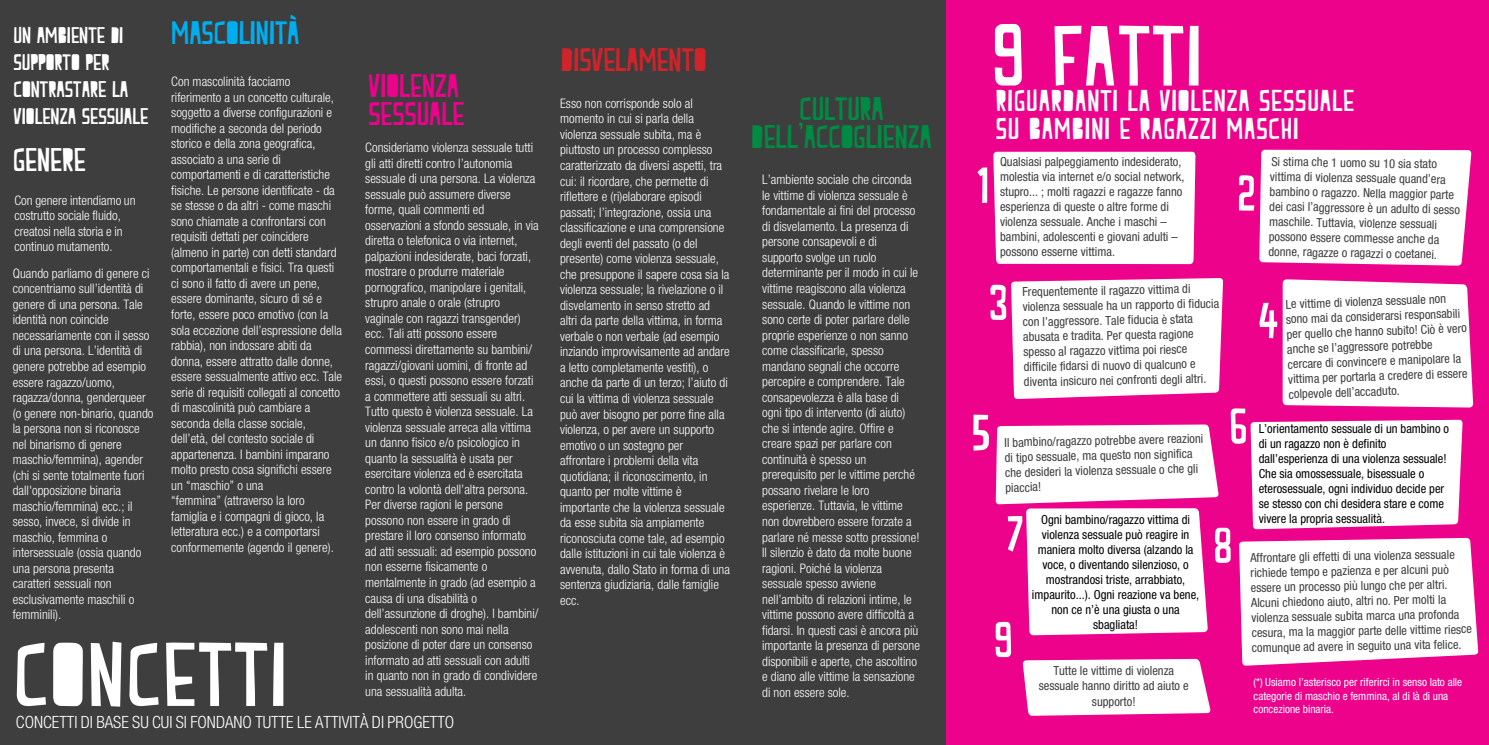
<style>
.page{position:relative;width:1489px;height:745px;background:#fff}
.page>*{position:absolute;margin:0;border:0;box-sizing:border-box;transform-origin:0 0}
.t1{font:90px "Peach Milk";letter-spacing:.025em;color:#fff}
.t2{font:85px "Peach Milk";letter-spacing:.025em;color:#fff}
.t3{font:50px "Peach Milk";color:#fff}
.t4{font:32.5px/27.9px "Peach Milk";color:#008b43;text-align:center}
.t5{font:32.5px/27.9px "Peach Milk";color:#ed028c}
.t6{font:32.5px "Peach Milk";color:#d1232a}
.t7{font:32.5px "Peach Milk";color:#00aeef}
.t8{font:32.5px "Peach Milk";color:#fff}
.t9{font:30px/28px "Peach Milk";letter-spacing:.03em;color:#fff}
.t10{font:22.5px/27px "Peach Milk";color:#fff}
.t11{font:300 condensed 16.88px "Helvetica Neue";color:#fff}
.t12{font:300 condensed 13.12px/15.5px "Helvetica Neue";color:#fff}
.t13{font:condensed 12.5px/15px "Helvetica Neue";color:#3e3e3f}
.t14{font:condensed 12.5px/15px "Helvetica Neue";color:#000}
.t15{font:condensed 11.25px/13.5px "Helvetica Neue";color:#fff}
.s1{font-size:87.5px}
</style>
<div class="page">
<div style="left:0;top:0;width:948px;height:744px;background:#3e3e3f"></div>
<div style="left:946px;top:0;width:542px;height:744px;background:#ed028c"></div>
<div style="left:993px;top:152px;width:202px;height:112px;background:#fff"></div>
<div style="left:1259px;top:150px;width:212px;height:115px;background:#fff"></div>
<svg style="left:1011px;top:278px;width:212px;height:121px;background:#fdf0f8"></svg>
<svg style="left:1250px;top:279px;width:224px;height:250px"></svg>
<svg style="left:995px;top:424px;width:223px;height:212px"></svg>
<svg style="left:1239px;top:537px;width:239px;height:128px;background:#fdeaf5"></svg>
<svg style="left:1022px;top:658px;width:189px;height:58px;background:#fde5f3"></svg>
<h3 class="t7" style="left:171px;top:14px;width:130px">MASCOLINITÀ</h3>
<h3 class="t10" style="left:14px;top:21px;width:136px">UN AMBIENTE DI<br>SUPPORTO PER<br>CONTRASTARE LA<br>VIOLENZA SESSUALE</h3>
<h3 class="t5" style="left:368px;top:72px;width:97px">VIOLENZA<br>SESSUALE</h3>
<p class="t12" style="left:171px;top:73px;width:172px">Con mascolinità facciamo riferimento a un concetto culturale, soggetto a diverse configurazioni e modifiche a seconda del periodo storico e della zona geografica, associato a una serie di comportamenti e di caratteristiche fisiche. Le persone identificate - da se stesse o da altri - come maschi sono chiamate a confrontarsi con requisiti dettati per coincidere (almeno in parte) con detti standard comportamentali e fisici. Tra questi ci sono il fatto di avere un pene, essere dominante, sicuro di sé e forte, essere poco emotivo (con la sola eccezione dell’espressione della rabbia), non indossare abiti da donna, essere attratto dalle donne, essere sessualmente attivo ecc. Tale serie di requisiti collegati al concetto di mascolinità può cambiare a seconda della classe sociale, dell’età, del contesto sociale di appartenenza. I bambini imparano molto presto cosa significhi essere un “maschio” o una<br>“femmina” (attraverso la loro famiglia e i compagni di gioco, la letteratura ecc.) e a comportarsi conformemente (agendo il genere).</p>
<p class="t12" style="left:365px;top:139px;width:175px">Consideriamo violenza sessuale tutti gli atti diretti contro l’autonomia sessuale di una persona. La violenza sessuale può assumere diverse forme, quali commenti ed osservazioni a sfondo sessuale, in via diretta o telefonica o via internet, palpazioni indesiderate, baci forzati, mostrare o produrre materiale pornografico, manipolare i genitali, strupro anale o orale (strupro vaginale con ragazzi transgender) ecc. Tali atti possono essere commessi direttamente su bambini/ ragazzi/giovani uomini, di fronte ad essi, o questi possono essere forzati a commettere atti sessuali su altri.<br>Tutto questo è violenza sessuale. La violenza sessuale arreca alla vittima un danno fisico e/o psicologico in quanto la sessualità è usata per esercitare violenza ed è esercitata contro la volontà dell’altra persona.<br>Per diverse ragioni le persone possono non essere in grado di prestare il loro consenso informato ad atti sessuali: ad esempio possono non esserne fisicamente o mentalmente in grado (ad esempio a causa di una disabilità o dell’assunzione di droghe). I bambini/ adolescenti non sono mai nella posizione di poter dare un consenso informato ad atti sessuali con adulti in quanto non in grado di condividere una sessualità adulta.</p>
<h3 class="t8" style="left:13px;top:140px;width:74px">GENERE</h3>
<p class="t12" style="left:14px;top:192px;width:123px">Con genere intendiamo un costrutto sociale fluido, creatosi nella storia e in continuo mutamento.</p>
<p class="t12" style="left:13px;top:265px;width:142px">Quando parliamo di genere ci concentriamo sull’identità di genere di una persona. Tale identità non coincide necessariamente con il sesso di una persona. L’identità di genere potrebbe ad esempio essere ragazzo/uomo, ragazza/donna, genderqueer (o genere non-binario, quando la persona non si riconosce nel binarismo di genere maschio/femmina), agender (chi si sente totalmente fuori dall'opposizione binaria maschio/femmina) ecc.; il sesso, invece, si divide in maschio, femmina o intersessuale (ossia quando una persona presenta caratteri sessuali non esclusivamente maschili o femminili).</p>
<h1 class="t1" style="left:14px;top:622px;width:274px">CONCETTI</h1>
<p class="t11" style="left:16px;top:711px;width:440px">CONCETTI DI BASE SU CUI SI FONDANO TUTTE LE ATTIVITÀ DI PROGETTO</p>
<h3 class="t6" style="left:561px;top:41px;width:147px">DISVELAMENTO</h3>
<p class="t12" style="left:560px;top:95px;width:171px">Esso non corrisponde solo al momento in cui si parla della violenza sessuale subita, ma è piuttosto un processo complesso caratterizzato da diversi aspetti, tra cui: il ricordare, che permette di riflettere e (ri)elaborare episodi passati; l’integrazione, ossia una classificazione e una comprensione degli eventi del passato (o del presente) come violenza sessuale, che presuppone il sapere cosa sia la violenza sessuale; la rivelazione o il disvelamento in senso stretto ad altri da parte della vittima, in forma verbale o non verbale (ad esempio inziando improvvisamente ad andare a letto completamente vestiti), o anche da parte di un terzo; l’aiuto di cui la vittima di violenza sessuale può aver bisogno per porre fine alla violenza, o per avere un supporto emotivo o un sostegno per affrontare i problemi della vita quotidiana; il riconoscimento, in quanto per molte vittime è importante che la violenza sessuale da esse subita sia ampiamente riconosciuta come tale, ad esempio dalle istituzioni in cui tale violenza è avvenuta, dallo Stato in forma di una sentenza giudiziaria, dalle famiglie ecc.</p>
<h3 class="t4" style="left:751px;top:95px;width:182px">CULTURA<br>DELL’ACCOGLIENZA</h3>
<p class="t12" style="left:762px;top:172px;width:159px">L’ambiente sociale che circonda le vittime di violenza sessuale è fondamentale ai fini del processo di disvelamento. La presenza di persone consapevoli e di supporto svolge un ruolo determinante per il modo in cui le vittime reagiscono alla violenza sessuale. Quando le vittime non sono certe di poter parlare delle proprie esperienze o non sanno come classificarle, spesso mandano segnali che occorre percepire e comprendere. Tale consapevolezza è alla base di ogni tipo di intervento (di aiuto) che si intende agire. Offire e creare spazi per parlare con continuità è spesso un prerequisito per le vittime perché possano rivelare le loro esperienze. Tuttavia, le vittime non dovrebbero essere forzate a parlare né messe sotto pressione!<br>Il silenzio è dato da molte buone ragioni. Poiché la violenza sessuale spesso avviene nell’ambito di relazioni intime, le vittime possono avere difficoltà a fidarsi. In questi casi è ancora più importante la presenza di persone disponibili e aperte, che ascoltino e diano alle vittime la sensazione di non essere sole.</p>
<h2 class="t2" style="left:994px;top:7px;width:209px"><span class="s1">9</span> FATTI</h2>
<h3 class="t9" style="left:995px;top:86px;width:360px">RIGUARDANTI LA VIOLENZA SESSUALE<br>SU BAMBINI E RAGAZZI MASCHI</h3>
<p class="t13" style="left:999px;top:154px;width:186px">Qualsiasi palpeggiamento indesiderato, molestia via internet e/o social network, stupro... ; molti ragazzi e ragazze fanno esperienza di queste o altre forme di violenza sessuale. Anche i maschi – bambini, adolescenti e giovani adulti – possono esserne vittima.</p>
<p class="t13" style="left:1270px;top:153px;width:192px;rotate:1deg">Si stima che 1 uomo su 10 sia stato vittima di violenza sessuale quand’era bambino o ragazzo. Nella maggior parte dei casi l’aggressore è un adulto di sesso maschile. Tuttavia, violenze sessuali possono essere commesse anche da donne, ragazze o ragazzi o coetanei.</p>
<p class="t13" style="left:1022px;top:284px;width:198px;rotate:-1deg">Frequentemente il ragazzo vittima di violenza sessuale ha un rapporto di fiducia con l’aggressore. Tale fiducia è stata abusata e tradita. Per questa ragione spesso al ragazzo vittima poi riesce difficile fidarsi di nuovo di qualcuno e diventa insicuro nei confronti degli altri.</p>
<p class="t13" style="left:1285px;top:296px;width:182px;rotate:-2deg">Le vittime di violenza sessuale non sono mai da considerarsi responsabili per quello che hanno subito! Ciò è vero anche se l’aggressore potrebbe cercare di convincere e manipolare la vittima per portarla a credere di essere colpevole dell’accaduto.</p>
<p class="t13" style="left:1004px;top:434px;width:200px;rotate:-1deg">Il bambino/ragazzo potrebbe avere reazioni di tipo sessuale, ma questo non significa che desideri la violenza sessuale o che gli piaccia!</p>
<h3 class="t3" style="left:976px;top:156px;width:16px">1</h3>
<h3 class="t3" style="left:1238px;top:164px;width:19px">2</h3>
<h3 class="t3" style="left:990px;top:273px;width:20px">3</h3>
<h3 class="t3" style="left:1259px;top:292px;width:21px">4</h3>
<h3 class="t3" style="left:972px;top:403px;width:20px">5</h3>
<h3 class="t3" style="left:1230px;top:397px;width:20px">6</h3>
<p class="t14" style="left:1258px;top:420px;width:192px">L’orientamento sessuale di un bambino o di un ragazzo non è definito dall’esperienza di una violenza sessuale!<br>Che sia omossessuale, bisessuale o eterosessuale, ogni individuo decide per se stesso con chi desidera stare e come</p>
<p class="t14" style="left:1041px;top:511px;width:151px">Ogni bambino/ragazzo vittima di</p>
<p class="t14" style="left:1258px;top:510px;width:128px">vivere la propria sessualità.</p>
<p class="t14" style="left:1031px;top:526px;width:169px;text-align:center">violenza sessuale può reagire in maniera molto diversa (alzando la voce, o diventando silenzioso, o mostrandosi triste, arrabbiato, impaurito...). Ogni reazione va bene, non ce n’è una giusta o una sbagliata!</p>
<h3 class="t3" style="left:1007px;top:505px;width:18px">7</h3>
<h3 class="t3" style="left:1214px;top:516px;width:19px">8</h3>
<p class="t13" style="left:1249px;top:549px;width:222px;rotate:-1deg">Affrontare gli effetti di una violenza sessuale richiede tempo e pazienza e per alcuni può essere un processo più lungo che per altri.<br>Alcuni chiedono aiuto, altri no. Per molti la violenza sessuale subita marca una profonda cesura, ma la maggior parte delle vittime riesce comunque ad avere in seguito una vita felice.</p>
<p class="t15" style="left:1253px;top:675px;width:210px">(*) Usiamo l’asterisco per riferirci in senso lato alle categorie di maschio e femmina, al di là di una concezione binaria.</p>
<h3 class="t3" style="left:995px;top:610px;width:19px">9</h3>
<p class="t13" style="left:1038px;top:663px;width:151px;text-align:center">Tutte le vittime di violenza sessuale hanno diritto ad aiuto e supporto!</p>
</div>
